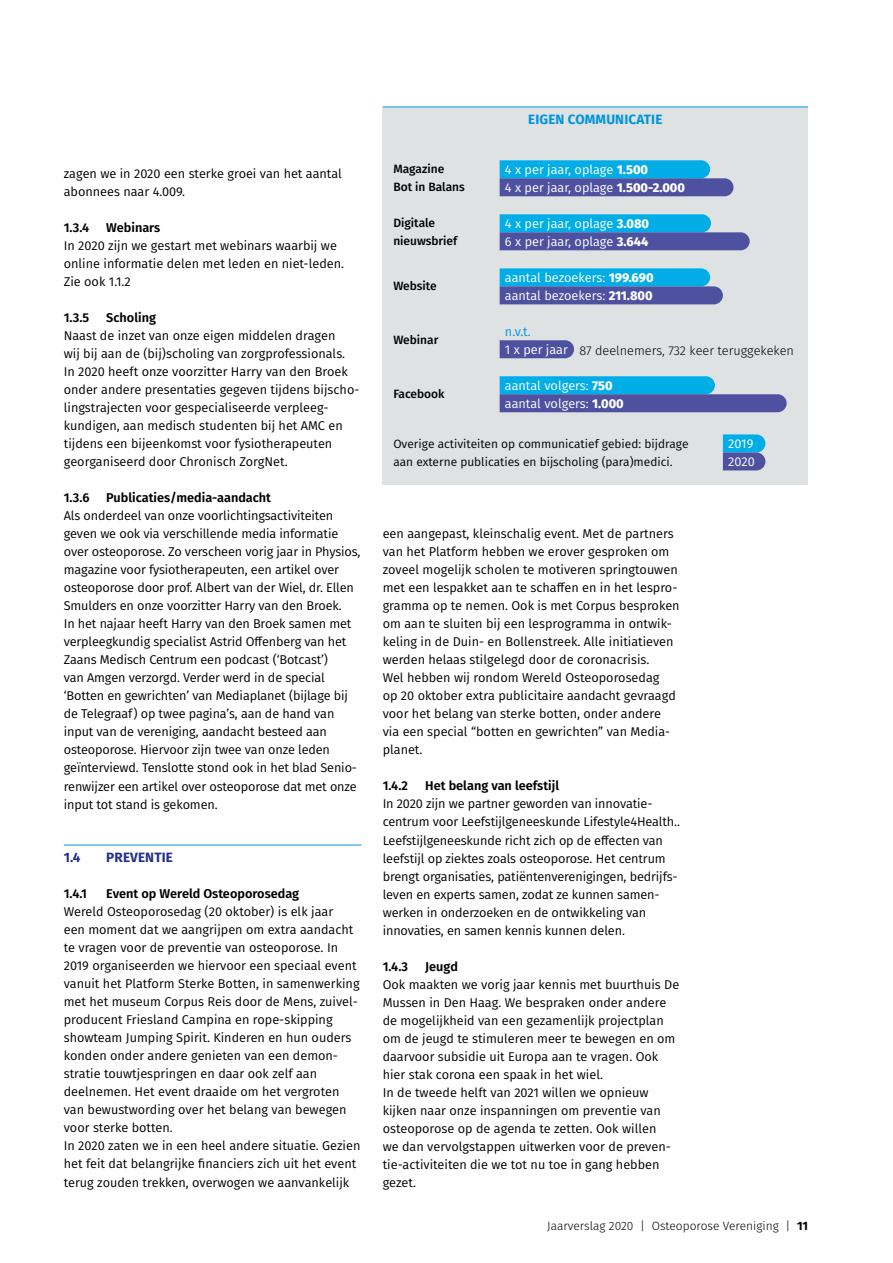
<style>
.page{position:relative;width:893px;height:1263px;background:#fff}
.page>*{position:absolute;margin:0;border:0;box-sizing:border-box;transform-origin:0 0}
.t1{font:700 13.5px "Fira Sans";letter-spacing:.01em;color:#0095db}
.t2{font:700 13.5px "Fira Sans";letter-spacing:.01em;color:#24318a}
.t3{font:12.75px/18px "Fira Sans";color:#000}
.t4{font:12.75px/18px "Fira Sans";color:#fff}
.t5{font:600 12.75px "Fira Sans";color:#000}
.t6{font:300 12.75px "Fira Sans";color:#000}
.t7{font:12.75px "Fira Sans";color:#0095db}
.t8{font:12px/18px "Fira Sans";color:#000}
.t9{font:500 12px/18px "Fira Sans";color:#000}
.t10{font:300 12px "Fira Sans";color:#000}
.s1{font-weight:800}
.s2{font-weight:700}
</style>
<div class="page">
<hr style="left:64px;top:845px;width:297px;height:1px;background:#0095db">
<div style="left:383px;top:107px;width:425px;height:377px;background:#dee2e3"></div>
<svg style="left:500px;top:160px;width:233px;height:36px;background:#3583c3"></svg>
<svg style="left:500px;top:214px;width:250px;height:36px;background:#3b85c3"></svg>
<svg style="left:500px;top:268px;width:223px;height:36px;background:#3183c3"></svg>
<svg style="left:500px;top:340px;width:74px;height:18px"></svg>
<svg style="left:500px;top:376px;width:287px;height:36px;background:#4687c2"></svg>
<svg style="left:723px;top:434px;width:42px;height:36px;background:#3084c4"></svg>
<hr style="left:383px;top:107px;width:425px;height:1px;background:#0095db">
<p class="t3" style="left:64px;top:165px;width:280px">zagen we in 2020 een sterke groei van het aantal abonnees naar 4.009.</p>
<p class="t5" style="left:64px;top:217px;width:27px">1.3.4</p>
<p class="t5" style="left:106px;top:217px;width:55px">Webinars</p>
<p class="t3" style="left:64px;top:237px;width:282px">In 2020 zijn we gestart met webinars waarbij we online informatie delen met leden en niet-leden.<br>Zie ook 1.1.2</p>
<p class="t5" style="left:64px;top:307px;width:27px">1.3.5</p>
<p class="t5" style="left:106px;top:307px;width:51px">Scholing</p>
<p class="t3" style="left:64px;top:327px;width:297px">Naast de inzet van onze eigen middelen dragen<br>wij bij aan de (bij)scholing van zorgprofessionals.<br>In 2020 heeft onze voorzitter Harry van den Broek onder andere presentaties gegeven tijdens bijscho&shy;lingstrajecten voor gespecialiseerde verpleeg&shy;kundigen, aan medisch studenten bij het AMC en tijdens een bijeenkomst voor fysiotherapeuten georganiseerd door Chronisch ZorgNet.</p>
<p class="t5" style="left:64px;top:487px;width:27px">1.3.6</p>
<p class="t5" style="left:106px;top:487px;width:166px">Publicaties/media-aandacht</p>
<p class="t3" style="left:64px;top:507px;width:298px">Als onderdeel van onze voorlichtingsactiviteiten geven we ook via verschillende media informatie over osteoporose. Zo verscheen vorig jaar in Physios, magazine voor fysiotherapeuten, een artikel over osteoporose door prof. Albert van der Wiel, dr. Ellen Smulders en onze voorzitter Harry van den Broek.<br>In het najaar heeft Harry van den Broek samen met verpleegkundig specialist Astrid Offenberg van het Zaans Medisch Centrum een podcast (‘Botcast’)<br>van Amgen verzorgd. Verder werd in de special ‘Botten en gewrichten’ van Mediaplanet (bijlage bij de Telegraaf) op twee pagina’s, aan de hand van input van de vereniging, aandacht besteed aan osteoporose. Hiervoor zijn twee van onze leden geïnterviewd. Tenslotte stond ook in het blad Senio&shy;renwijzer een artikel over osteoporose dat met onze input tot stand is gekomen.</p>
<p class="t2" style="left:64px;top:846px;width:18px">1.4</p>
<p class="t2" style="left:106px;top:846px;width:68px">PREVENTIE</p>
<p class="t5" style="left:64px;top:883px;width:25px">1.4.1</p>
<p class="t5" style="left:106px;top:883px;width:194px">Event op Wereld Osteoporosedag</p>
<p class="t3" style="left:64px;top:903px;width:298px">Wereld Osteoporosedag (20 oktober) is elk jaar<br>een moment dat we aangrijpen om extra aandacht te vragen voor de preventie van osteoporose. In 2019 organiseerden we hiervoor een speciaal event vanuit het Platform Sterke Botten, in samenwerking met het museum Corpus Reis door de Mens, zuivel&shy;producent Friesland Campina en rope-skipping showteam Jumping Spirit. Kinderen en hun ouders konden onder andere genieten van een demon&shy;stratie touwtjespringen en daar ook zelf aan deelnemen. Het event draaide om het vergroten van bewustwording over het belang van bewegen voor sterke botten.<br>In 2020 zaten we in een heel andere situatie. Gezien het feit dat belangrijke financiers zich uit het event terug zouden trekken, overwogen we aanvankelijk</p>
<p class="t9" style="left:393px;top:159px;width:73px">Magazine<br>Bot in Balans</p>
<p class="t9" style="left:393px;top:213px;width:66px">Digitale nieuwsbrief</p>
<p class="t9" style="left:393px;top:276px;width:45px">Website</p>
<p class="t9" style="left:393px;top:330px;width:47px">Webinar</p>
<p class="t9" style="left:393px;top:384px;width:53px">Facebook</p>
<p class="t1" style="left:528px;top:108px;width:136px">EIGEN COMMUNICATIE</p>
<p class="t4" style="left:505px;top:160px;width:182px">4 x per jaar, oplage <span class="s1">1.500<br></span>4 x per jaar, oplage <span class="s1">1.500-2.000</span></p>
<p class="t4" style="left:505px;top:214px;width:146px">4 x per jaar, oplage <span class="s1">3.080</span></p>
<p class="t4" style="left:505px;top:232px;width:145px">6 x per jaar, oplage <span class="s1">3.644</span></p>
<p class="t4" style="left:505px;top:268px;width:150px">aantal bezoekers: <span class="s1">199.690</span></p>
<p class="t4" style="left:505px;top:286px;width:149px">aantal bezoekers: <span class="s1">211.800</span></p>
<p class="t7" style="left:505px;top:322px;width:27px">n.v.t.</p>
<p class="t4" style="left:505px;top:340px;width:64px">1 x per jaar</p>
<p class="t6" style="left:579px;top:342px;width:216px">87 deelnemers, 732 keer teruggekeken</p>
<p class="t4" style="left:505px;top:376px;width:109px">aantal volgers: <span class="s1">750</span></p>
<p class="t4" style="left:505px;top:394px;width:120px">aantal volgers: <span class="s1">1.000</span></p>
<p class="t8" style="left:393px;top:435px;width:297px">Overige activiteiten op communicatief gebied: bijdrage aan externe publicaties en bijscholing (para)medici.</p>
<p class="t3" style="left:383px;top:525px;width:298px">een aangepast, kleinschalig event. Met de partners van het Platform hebben we erover gesproken om zoveel mogelijk scholen te motiveren springtouwen met een lespakket aan te schaffen en in het lespro&shy;gramma op te nemen. Ook is met Corpus besproken om aan te sluiten bij een lesprogramma in ontwik&shy;keling in de Duin- en Bollenstreek. Alle initiatieven werden helaas stilgelegd door de coronacrisis.<br>Wel hebben wij rondom Wereld Osteoporosedag<br>op 20 oktober extra publicitaire aandacht gevraagd voor het belang van sterke botten, onder andere via een special “botten en gewrichten” van Media&shy;planet.</p>
<p class="t5" style="left:383px;top:775px;width:27px">1.4.2</p>
<p class="t5" style="left:425px;top:775px;width:135px">Het belang van leefstijl</p>
<p class="t3" style="left:383px;top:795px;width:299px">In 2020 zijn we partner geworden van innovatie&shy;centrum voor Leefstijlgeneeskunde Lifestyle4Health..<br>Leefstijlgeneeskunde richt zich op de effecten van leefstijl op ziektes zoals osteoporose. Het centrum brengt organisaties, patiëntenverenigingen, bedrijfs&shy;leven en experts samen, zodat ze kunnen samen&shy;werken in onderzoeken en de ontwikkeling van innovaties, en samen kennis kunnen delen.</p>
<p class="t5" style="left:383px;top:956px;width:27px">1.4.3</p>
<p class="t5" style="left:425px;top:956px;width:34px">Jeugd</p>
<p class="t3" style="left:383px;top:975px;width:298px">Ook maakten we vorig jaar kennis met buurthuis De Mussen in Den Haag. We bespraken onder andere de mogelijkheid van een gezamenlijk projectplan om de jeugd te stimuleren meer te bewegen en om daarvoor subsidie uit Europa aan te vragen. Ook hier stak corona een spaak in het wiel.<br>In de tweede helft van 2021 willen we opnieuw kijken naar onze inspanningen om preventie van osteoporose op de agenda te zetten. Ook willen<br>we dan vervolgstappen uitwerken voor de preven&shy;tie-activiteiten die we tot nu toe in gang hebben gezet.</p>
<p class="t4" style="left:728px;top:434px;width:28px">2019<br>2020</p>
<p class="t10" style="left:547px;top:1217px;width:262px">Jaarverslag 2020 | Osteoporose Vereniging | <span class="s2">11</span></p>
</div>
